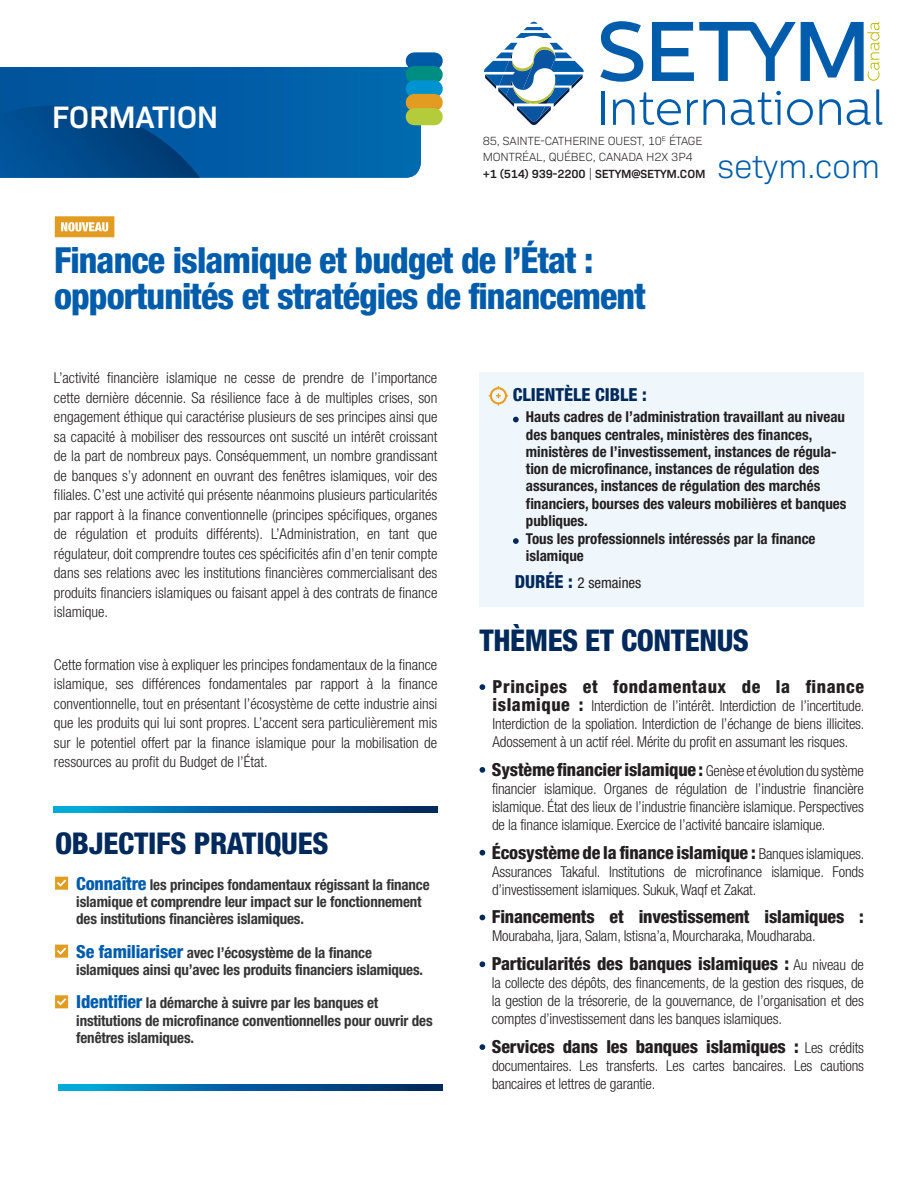
<style>
.page{position:relative;width:918px;height:1188px;background:#fff}
.page>*{position:absolute;margin:0;border:0;box-sizing:border-box;transform-origin:0 0}
.t1{font:800 condensed 36px "Helvetica Neue LT Std";letter-spacing:-.025em;color:#015dab}
.t2{font:300 33.75px "Bio Sans";letter-spacing:-.01em;color:#015dab}
.t3{font:600 31.5px "Bio Sans";letter-spacing:-.015em;color:#fff}
.t4{font:800 condensed 30px "Helvetica Neue LT Std";letter-spacing:-.01em;color:#00295c}
.t5{font:800 condensed 18px "Helvetica Neue LT Std";letter-spacing:-.01em;color:#231f20}
.t6{font:800 condensed 18px "Helvetica Neue LT Std";letter-spacing:.03em;color:#231f20}
.t7{font:800 condensed 18px "Helvetica Neue LT Std";color:#00295c}
.Body{font:300 condensed 15px/19.5px "Helvetica Neue LT Std";letter-spacing:-.01em;color:#231f20;text-align:justify}
.t8{font:700 condensed 15px/17.2px "Helvetica Neue LT Std";letter-spacing:-.01em;color:#363536}
.t9{font:700 condensed 15px/17.2px "Helvetica Neue LT Std";color:#231f20}
.t10{font:condensed 15px "Helvetica Neue LT Std";color:#231f20}
.t11{font:300 12px/16.5px "Bio Sans";letter-spacing:-.01em;color:#231f20}
.s1{font-weight:600}
.s2{font-weight:800;font-size:18px;color:#015dab}
.s3{font-weight:800;font-size:18px;color:#00295c}
.s4{font-weight:800;font-size:18px}
.s5{font-weight:300;font-size:15px}
</style>
<div class="page">
<svg style="left:0;top:67px;width:421px;height:111px;background:#0260a6"></svg>
<svg style="left:0;top:105px;width:200px;height:73px;background:#004c8e"></svg>
<div style="left:414px;top:52px;width:20px;height:18px;background:#015aa5"></div>
<div style="left:414px;top:66px;width:20px;height:17px;background:#008d82"></div>
<div style="left:414px;top:80px;width:20px;height:17px;background:#0093d0"></div>
<div style="left:414px;top:94px;width:20px;height:17px;background:#e29c22"></div>
<div style="left:414px;top:108px;width:20px;height:17px;background:#b4cc3a"></div>
<svg style="left:484px;top:21px;width:100px;height:104px"></svg>
<svg style="left:600px;top:21px;width:43px;height:61px"></svg>
<hr style="left:601px;top:91px;width:3px;height:34px;background:#015dab">
<svg style="left:613px;top:92px;width:68px;height:33px"></svg>
<svg style="left:687px;top:100px;width:11px;height:25px"></svg>
<svg style="left:704px;top:99px;width:21px;height:26px"></svg>
<svg style="left:731px;top:91px;width:50px;height:34px"></svg>
<svg style="left:787px;top:99px;width:26px;height:26px"></svg>
<svg style="left:819px;top:99px;width:22px;height:26px"></svg>
<svg style="left:847px;top:89px;width:35px;height:36px"></svg>
<svg style="left:652px;top:22px;width:228px;height:59px"></svg>
<div style="left:480px;top:373px;width:384px;height:234px;background:#eff7fc"></div>
<svg style="left:54px;top:806px;width:384px;height:6px;background:#00619d"></svg>
<svg style="left:480px;top:684px;width:5px;height:6px"></svg>
<svg style="left:480px;top:767px;width:5px;height:6px"></svg>
<svg style="left:480px;top:850px;width:5px;height:6px"></svg>
<svg style="left:480px;top:915px;width:5px;height:5px"></svg>
<svg style="left:480px;top:961px;width:5px;height:6px"></svg>
<svg style="left:480px;top:1044px;width:5px;height:6px"></svg>
<svg style="left:489px;top:386px;width:19px;height:20px"></svg>
<svg style="left:513px;top:417px;width:6px;height:5px"></svg>
<svg style="left:513px;top:538px;width:6px;height:6px"></svg>
<svg style="left:55px;top:877px;width:13px;height:13px"></svg>
<svg style="left:55px;top:945px;width:13px;height:13px"></svg>
<svg style="left:55px;top:995px;width:13px;height:13px"></svg>
<svg style="left:55px;top:216px;width:59px;height:21px"></svg>
<svg style="left:59px;top:1084px;width:384px;height:6px;background:#00619d"></svg>
<h3 class="t3" style="left:52px;top:94px;width:168px">FORMATION</h3>
<p class="t11" style="left:483px;top:131px;width:224px">85, SAINTE-CATHERINE OUEST, 10<sup>E</sup> ÉTAGE<br>MONTRÉAL, QUÉBEC, CANADA H2X 3P4 <span class="s1">+1 (514) 939-2200</span> | <span class="s1">SETYM@SETYM.COM</span></p>
<h2 class="t2" style="left:718px;top:142px;width:164px">setym.com</h2>
<p class="t1" style="left:54px;top:238px;width:541px">Finance islamique et budget de l’État :</p>
<p class="t1" style="left:54px;top:274px;width:593px">opportunités et stratégies de financement</p>
<p class="Body" style="left:54px;top:368px;width:385px">L’activité financière islamique ne cesse de prendre de l’importance cette dernière décennie. Sa résilience face à de multiples crises, son engagement éthique qui caractérise plusieurs de ses principes ainsi que sa capacité à mobiliser des ressources ont suscité un intérêt croissant de la part de nombreux pays. Conséquemment, un nombre grandissant de banques s’y adonnent en ouvrant des fenêtres islamiques, voir des filiales. C’est une activité qui présente néanmoins plusieurs particularités par rapport à la finance conventionnelle (principes spécifiques, organes de régulation et produits différents). L’Administration, en tant que régulateur, doit comprendre toutes ces spécificités afin d’en tenir compte dans ses relations avec les institutions financières commercialisant des produits financiers islamiques ou faisant appel à des contrats de finance islamique.</p>
<p class="Body" style="left:54px;top:655px;width:385px">Cette formation vise à expliquer les principes fondamentaux de la finance islamique, ses différences fondamentales par rapport à la finance conventionnelle, tout en présentant l’écosystème de cette industrie ainsi que les produits qui lui sont propres. L’accent sera particulièrement mis sur le potentiel offert par la finance islamique pour la mobilisation de ressources au profit du Budget de l’État.</p>
<p class="t4" style="left:55px;top:824px;width:275px">OBJECTIFS PRATIQUES</p>
<p class="t8" style="left:76px;top:876px;width:355px"><span class="s2">Connaître</span> les principes fondamentaux régissant la finance islamique et comprendre leur impact sur le fonctionnement des institutions financières islamiques.</p>
<p class="t8" style="left:76px;top:944px;width:348px"><span class="s2">Se familiariser</span> avec l’écosystème de la finance islamiques ainsi qu’avec les produits financiers islamiques.</p>
<p class="t8" style="left:76px;top:994px;width:358px"><span class="s2">Identifier</span> la démarche à suivre par les banques et institutions de microfinance conventionnelles pour ouvrir des fenêtres islamiques.</p>
<p class="t7" style="left:513px;top:383px;width:136px">CLIENTÈLE CIBLE :</p>
<p class="t9" style="left:526px;top:408px;width:322px">Hauts cadres de l’administration travaillant au niveau des banques centrales, ministères des finances, ministères de l’investissement, instances de régula&shy;tion de microfinance, instances de régulation des assurances, instances de régulation des marchés financiers, bourses des valeurs mobilières et banques publiques.</p>
<p class="t9" style="left:526px;top:530px;width:291px">Tous les professionnels intéressés par la finance islamique</p>
<p class="t10" style="left:515px;top:574px;width:128px"><span class="s3">DURÉE :</span> 2 semaines</p>
<p class="t4" style="left:480px;top:621px;width:271px">THÈMES ET CONTENUS</p>
<p class="t6" style="left:493px;top:675px;width:373px">Principes et fondamentaux de la finance</p>
<p class="Body" style="left:493px;top:697px;width:373px;line-height:18px"><span class="s4">islamique :</span> Interdiction de l’intérêt. Interdiction de l’incertitude.<br>Interdiction de la spoliation. Interdiction de l’échange de biens illicites.<br>Adossement à un actif réel. Mérite du profit en assumant les risques.</p>
<p class="t5" style="left:492px;top:758px;width:374px">Système financier islamique : <span class="s5">Genèse et évolution du système</span></p>
<p class="Body" style="left:492px;top:779px;width:374px;line-height:18px">financier islamique. Organes de régulation de l’industrie financière islamique. État des lieux de l’industrie financière islamique. Perspectives de la finance islamique. Exercice de l’activité bancaire islamique.</p>
<p class="t5" style="left:492px;top:841px;width:374px">Écosystème de la finance islamique : <span class="s5">Banques islamiques.</span></p>
<p class="Body" style="left:492px;top:862px;width:373px;line-height:18px">Assurances Takaful. Institutions de microfinance islamique. Fonds d’investissement islamiques. Sukuk, Waqf et Zakat.</p>
<p class="t5" style="left:492px;top:906px;width:374px">Financements et investissement islamiques :</p>
<p class="Body" style="left:492px;top:926px;width:325px">Mourabaha, Ijara, Salam, Istisna’a, Mourcharaka, Moudharaba.</p>
<p class="t5" style="left:492px;top:953px;width:373px">Particularités des banques islamiques : <span class="s5">Au niveau de</span></p>
<p class="Body" style="left:492px;top:974px;width:374px;line-height:18px">la collecte des dépôts, des financements, de la gestion des risques, de la gestion de la trésorerie, de la gouvernance, de l’organisation et des comptes d’investissement dans les banques islamiques.</p>
<p class="t5" style="left:492px;top:1035px;width:373px">Services dans les banques islamiques : <span class="s5">Les crédits</span></p>
<p class="Body" style="left:492px;top:1057px;width:374px;line-height:18px">documentaires. Les transferts. Les cartes bancaires. Les cautions bancaires et lettres de garantie.</p>
</div>
